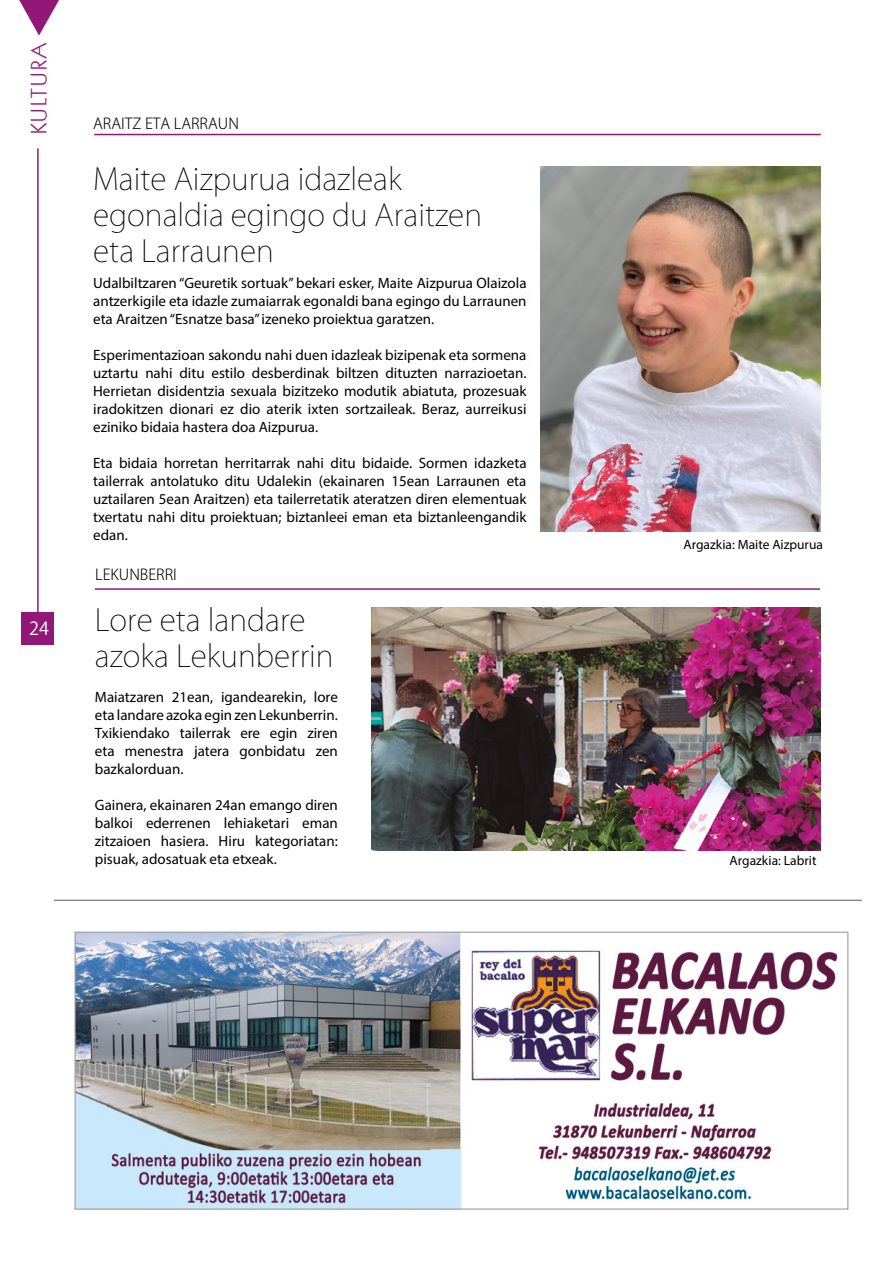
<style>
.page{position:relative;width:893px;height:1263px;background:#fff}
.page>*{position:absolute;margin:0;border:0;box-sizing:border-box;transform-origin:0 0}
.t1{font:200 30px/36px "Koz Go Pr 6 N";color:#000}
.t2{font:22.5px "Kabel IT Cby BT";letter-spacing:.1em;color:#921779}
.t3{font:18px "Koz Go Pr 6 N";color:#fff}
.t4{font:15px/18px "Myriad Pro";color:#000;text-align:justify}
.t5{font:300 15px "Koz Go Pr 6 N";color:#000}
.t6{font:13.5px "Myriad Pro";color:#000}
</style>
<div class="page">
<img style="left:540px;top:167px;width:280px;height:364px">
<img style="left:371px;top:608px;width:450px;height:242px">
<hr style="left:94px;top:134px;width:727px;height:1px;background:#921779">
<hr style="left:95px;top:588px;width:725px;height:2px;background:#921779">
<hr style="left:37px;top:148px;width:2px;height:491px;background:#921779">
<div style="left:22px;top:612px;width:32px;height:33px;background:#921779"></div>
<svg style="left:19px;top:0;width:40px;height:36px"></svg>
<hr style="left:54px;top:900px;width:808px;height:1px;background:#575756">
<img style="left:77px;top:934px;width:761px;height:273px">
<h2 class="t2" style="left:25px;top:134px;width:93px;rotate:-90deg">KULTURA</h2>
<p class="t3" style="left:29px;top:618px;width:21px">24</p>
<p class="t5" style="left:93px;top:115px;width:147px">ARAITZ ETA LARRAUN</p>
<h1 class="t1" style="left:93px;top:162px;width:390px">Maite Aizpurua idazleak egonaldia egingo du Araitzen eta Larraunen</h1>
<p class="t4" style="left:93px;top:274px;width:435px">Udalbiltzaren “Geuretik sortuak” bekari esker, Maite Aizpurua Olaizola antzerkigile eta idazle zumaiarrak egonaldi bana egingo du Larraunen eta Araitzen “Esnatze basa” izeneko proiektua garatzen.</p>
<p class="t4" style="left:93px;top:346px;width:435px">Esperimentazioan sakondu nahi duen idazleak bizipenak eta sormena uztartu nahi ditu estilo desberdinak biltzen dituzten narrazioetan.<br>Herrietan disidentzia sexuala bizitzeko modutik abiatuta, prozesuak iradokitzen dionari ez dio aterik ixten sortzaileak. Beraz, aurreikusi eziniko bidaia hastera doa Aizpurua.</p>
<p class="t4" style="left:93px;top:454px;width:435px">Eta bidaia horretan herritarrak nahi ditu bidaide. Sormen idazketa tailerrak antolatuko ditu Udalekin (ekainaren 15ean Larraunen eta uztailaren 5ean Araitzen) eta tailerretatik ateratzen diren elementuak txertatu nahi ditu proiektuan; biztanleei eman eta biztanleengandik edan.</p>
<p class="t5" style="left:95px;top:566px;width:83px">LEKUNBERRI</p>
<h1 class="t1" style="left:95px;top:603px;width:240px">Lore eta landare azoka Lekunberrin</h1>
<p class="t4" style="left:95px;top:688px;width:245px">Maiatzaren 21ean, igandearekin, lore eta landare azoka egin zen Lekunberrin.<br>Txikiendako tailerrak ere egin ziren eta menestra jatera gonbidatu zen bazkalorduan.</p>
<p class="t4" style="left:95px;top:796px;width:245px">Gainera, ekainaren 24an emango diren balkoi ederrenen lehiaketari eman zitzaioen hasiera. Hiru kategoriatan: pisuak, adosatuak eta etxeak.</p>
<p class="t6" style="left:683px;top:536px;width:141px">Argazkia: Maite Aizpurua</p>
<p class="t6" style="left:730px;top:852px;width:88px">Argazkia: Labrit</p>
</div>
